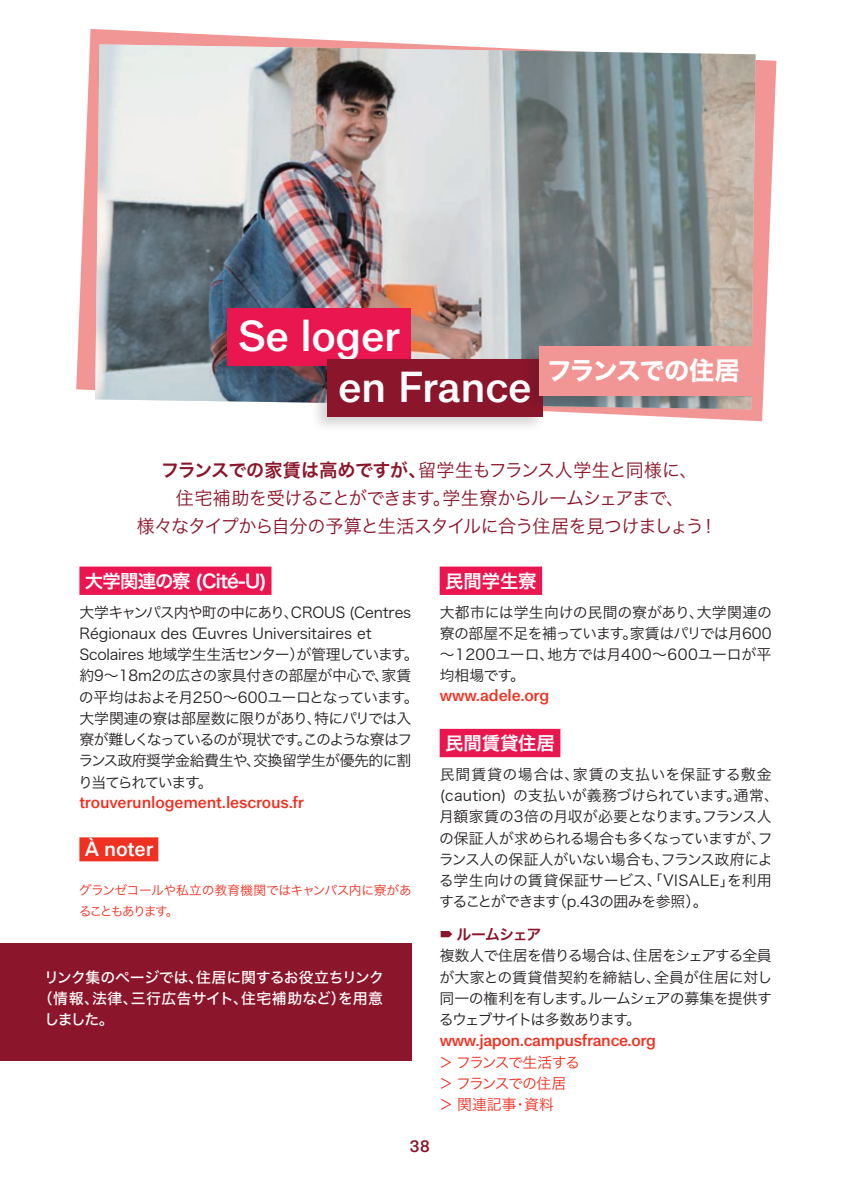
<style>
.page{position:relative;width:851px;height:1191px;background:#fff}
.page>*{position:absolute;margin:0;border:0;box-sizing:border-box;transform-origin:0 0}
.TITRE{font:700 41.8px "Campus France Sans Beta AA";letter-spacing:-.01em;color:#fff}
.TITRE-2{font:25.2px "Hiragino Sans W7";letter-spacing:-.06em;color:#fff}
.A_noter_-_Titre{font:600 20px "CAMPUS FRANCE SANS BETA 1";letter-spacing:-.01em;color:#fff}
.CHAPO_P4{font:18.4px/28.4px "Hiragino Sans W3";letter-spacing:-.05em;color:#8b152a;text-align:center}
.ST1_-_P4{font:18.4px "Hiragino Sans W6";letter-spacing:-.045em;color:#fff}
.ST1_-_P4-2{font:18.4px "Hiragino Sans W6";letter-spacing:-.01em;color:#fff}
.lien_rouge{font:600 16px "CAMPUS FRANCE SANS BETA 1";letter-spacing:-.01em;color:#ef3122}
.Texte_courant{font:600 16px "CAMPUS FRANCE SANS BETA 1";letter-spacing:-.02em;color:#ef3122}
.t1{font:600 16px "CAMPUS FRANCE SANS BETA 1";color:#8b152a}
.Texte_courant-2{font:14.8px/21.2px "Hiragino Sans W3";letter-spacing:-.025em;color:#231f20}
.Texte_courant-3{font:14.8px/21.2px "Hiragino Sans W3";letter-spacing:-.005em;color:#231f20}
.Encadré_-_texte{font:14.8px "Hiragino Sans W5";letter-spacing:-.015em;color:#fff}
.Encadré_-_texte-2{font:14.8px "Hiragino Sans W5";letter-spacing:.03em;color:#fff}
.Texte_courant-4{font:14.8px "Hiragino Sans W3";letter-spacing:-.1em;color:#ef3122}
.Texte_courant-5{font:14.8px "Hiragino Sans W3";letter-spacing:-.065em;color:#ef3122}
.t2{font:14.8px "Hiragino Sans W6";letter-spacing:-.065em;color:#8b152a}
.À_noter_-_Texte{font:12.8px/21.2px "Hiragino Sans W3";letter-spacing:-.04em;color:#ef3122}
.s1{font-family:"Hiragino Sans W6"}
</style>
<div class="page">
<div style="left:79px;top:566px;width:192px;height:29px;background:#e91650"></div>
<div style="left:79px;top:837px;width:79px;height:24px;background:#ef3122"></div>
<div style="left:439px;top:566px;width:103px;height:29px;background:#e91650"></div>
<div style="left:439px;top:729px;width:121px;height:28px;background:#e91650"></div>
<div style="left:0;top:942px;width:411px;height:118px;background:#8b152a"></div>
<svg style="left:76px;top:29px;width:700px;height:392px"></svg>
<img style="left:95px;top:44px;width:660px;height:365px">
<div style="left:209px;top:303px;width:204px;height:79px;background:#231f20;opacity:.19"></div>
<div style="left:227px;top:308px;width:183px;height:57px;background:#e91650"></div>
<div style="left:310px;top:355px;width:236px;height:78px;background:#231f20;opacity:.19"></div>
<div style="left:327px;top:359px;width:215px;height:58px;background:#8b152a"></div>
<div style="left:522px;top:342px;width:232px;height:70px;background:#231f20;opacity:.19"></div>
<div style="left:539px;top:346px;width:212px;height:49px;background:#f29695"></div>
<p class="TITRE" style="left:238px;top:305px;width:164px">Se loger</p>
<p class="TITRE" style="left:338px;top:357px;width:195px">en France</p>
<p class="TITRE-2" style="left:546px;top:351px;width:194px">フランスでの住居</p>
<p class="CHAPO_P4" style="left:137px;top:454px;width:582px"><span class="s1">フランスでの家賃は高めですが、</span>留学生もフランス人学生と同様に、<br>住宅補助を受けることができます。学生寮からルームシェアまで、<br>様々なタイプから自分の予算と生活スタイルに合う住居を見つけましょう！</p>
<p class="ST1_-_P4" style="left:85px;top:564px;width:184px">大学関連の寮 (Cité-U)</p>
<p class="Texte_courant-3" style="left:79px;top:600px;width:333px">大学キャンパス内や町の中にあり、CROUS (Centres<br>Régionaux des Œuvres Universitaires et</p>
<p class="Texte_courant-2" style="left:78px;top:643px;width:342px">Scolaires 地域学生生活センター）が管理しています。約9～18m2の広さの家具付きの部屋が中心で、家賃の平均はおよそ月250～600ユーロとなっています。大学関連の寮は部屋数に限りがあり、特にパリでは入寮が難しくなっているのが現状です。このような寮はフランス政府奨学金給費生や、交換留学生が優先的に割り当てられています。</p>
<p class="lien_rouge" style="left:79px;top:790px;width:226px">trouverunlogement.lescrous.fr</p>
<p class="A_noter_-_Titre" style="left:85px;top:834px;width:70px">À noter</p>
<p class="À_noter_-_Texte" style="left:79px;top:878px;width:334px">グランゼコールや私立の教育機関ではキャンパス内に寮があることもあります。</p>
<p class="ST1_-_P4-2" style="left:445px;top:564px;width:93px">民間学生寮</p>
<p class="Texte_courant-2" style="left:439px;top:600px;width:334px;text-align:justify">大都市には学生向けの民間の寮があり、大学関連の寮の部屋不足を補っています。家賃はパリでは月600～1200ユーロ、地方では月400～600ユーロが平均相場です。</p>
<p class="lien_rouge" style="left:439px;top:684px;width:111px">www.adele.org</p>
<p class="ST1_-_P4-2" style="left:445px;top:726px;width:111px">民間賃貸住居</p>
<p class="Texte_courant-2" style="left:438px;top:762px;width:342px">民間賃貸の場合は、家賃の支払いを保証する敷金(caution) の支払いが義務づけられています。通常、月額家賃の3倍の月収が必要となります。フランス人の保証人が求められる場合も多くなっていますが、フランス人の保証人がいない場合も、フランス政府による学生向けの賃貸保証サービス、「VISALE」を利用することができます（p.43の囲みを参照）。</p>
<p class="t2" style="left:456px;top:921px;width:86px">ルームシェア</p>
<p class="Texte_courant-2" style="left:439px;top:944px;width:335px;text-align:justify">複数人で住居を借りる場合は、住居をシェアする全員が大家との賃貸借契約を締結し、全員が住居に対し同一の権利を有します。ルームシェアの募集を提供するウェブサイトは多数あります。</p>
<p class="Texte_courant" style="left:439px;top:1029px;width:218px">www.japon.campusfrance.org</p>
<p class="Texte_courant-4" style="left:438px;top:1048px;width:143px">＞フランスで生活する</p>
<p class="Texte_courant-4" style="left:438px;top:1070px;width:129px">＞フランスでの住居</p>
<p class="Texte_courant-5" style="left:438px;top:1091px;width:117px">＞関連記事・資料</p>
<p class="Encadré_-_texte" style="left:44px;top:963px;width:341px">リンク集のページでは、住居に関するお役立ちリンク</p>
<p class="Encadré_-_texte-2" style="left:38px;top:985px;width:346px">（情報、法律、三行広告サイト、住宅補助など）を用意</p>
<p class="Encadré_-_texte" style="left:44px;top:1006px;width:71px">しました。</p>
<p class="t1" style="left:409px;top:1134px;width:22px">38</p>
</div>
